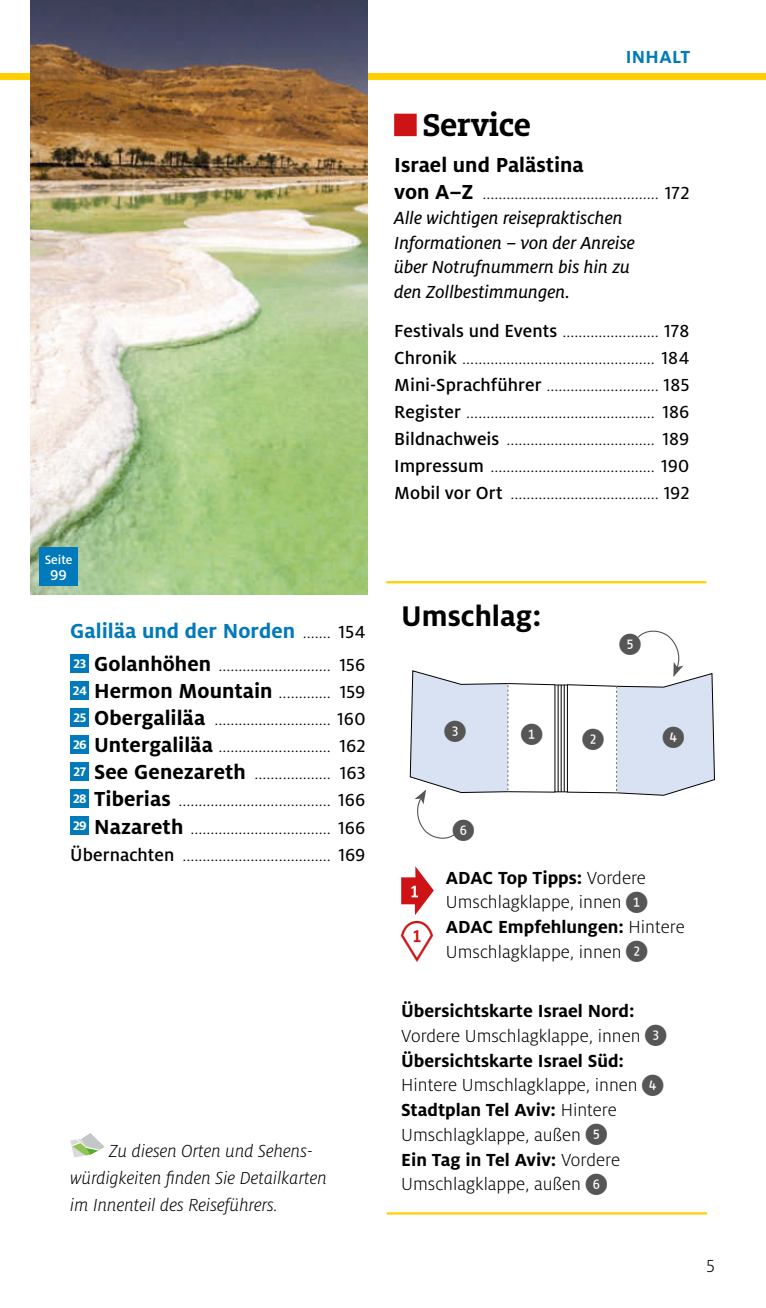
<style>
.page{position:relative;width:766px;height:1308px;background:#fff}
.page>*{position:absolute;margin:0;border:0;box-sizing:border-box;transform-origin:0 0}
.t1{font:700 34.88px "Milo Slabfor ADAC";letter-spacing:-.01em;color:#000}
.t2{font:700 31.5px "Milofor ADAC";color:#000}
.t3{font:24.3px "ADAC Symbol Kreis";color:#fff}
.t4{font:700 22.5px "Milofor ADAC";color:#000}
.t5{font:700 22.5px "Milofor ADAC";letter-spacing:.005em;color:#007aba}
.t6{font:300 19.35px/27px "Milofor ADAC";color:#000;text-align:justify}
.t7{font:italic 19.35px/24.8px "Milofor ADAC Text";color:#000}
.t8{font:italic 300 19.35px/27px "Milofor ADAC";color:#000}
.t9{font:700 19.35px "Milofor ADAC";letter-spacing:.02em;color:#007aba}
.t10{font:500 15.75px "Milofor ADAC";color:#fff}
.t11{font:500 13.5px "Milofor ADAC";color:#fff}
.s1{font-weight:300;font-size:19.35px;color:#000}
.s2{font-family:"Milofor ADAC Text";font-weight:400;font-size:19.35px;color:#000}
.s3{font-weight:700;font-size:22.5px}
.s4{font-family:"Milofor ADAC Text";font-weight:400}
.s5{font-weight:300;font-size:19.35px}
.s6{font-family:"Milofor ADAC Text";font-weight:400;font-size:19.35px}
.s7{font-weight:500}
.s8{font-weight:700}
.s9{color:#565656}
</style>
<div class="page">
<div style="left:0;top:73px;width:765px;height:7px;background:#ffcf00"></div>
<div style="left:70px;top:654px;width:18px;height:18px;background:#007aba"></div>
<div style="left:70px;top:681px;width:18px;height:18px;background:#007aba"></div>
<div style="left:70px;top:708px;width:18px;height:18px;background:#007aba"></div>
<div style="left:70px;top:735px;width:18px;height:18px;background:#007aba"></div>
<div style="left:70px;top:762px;width:18px;height:18px;background:#007aba"></div>
<div style="left:70px;top:789px;width:18px;height:18px;background:#007aba"></div>
<div style="left:70px;top:816px;width:18px;height:18px;background:#007aba"></div>
<div style="left:394px;top:114px;width:22px;height:22px;background:#cd1316"></div>
<svg style="left:70px;top:1133px;width:35px;height:24px"></svg>
<hr style="left:386px;top:581px;width:320px;height:2px;background:#ffcf00">
<hr style="left:386px;top:1212px;width:320px;height:2px;background:#ffcf00">
<img style="left:30px;top:0;width:337px;height:594px">
<div style="left:39px;top:547px;width:39px;height:38px;background:#007aba"></div>
<svg style="left:409px;top:630px;width:306px;height:209px"></svg>
<p class="t11" style="left:45px;top:553px;width:29px">Seite</p>
<p class="t10" style="left:50px;top:567px;width:18px">99</p>
<p class="t5" style="left:70px;top:619px;width:296px">Galiläa und der Norden <span class="s1">.......</span> <span class="s2">154</span></p>
<p class="t6" style="left:74px;top:653px;width:293px"><sup>23</sup> <span class="s3">Golanhöhen</span> ............................ <span class="s4">156</span></p>
<p class="t4" style="left:73px;top:680px;width:294px"><sup>24</sup> Hermon Mountain <span class="s5">.............</span> <span class="s6">159</span></p>
<p class="t6" style="left:70px;top:707px;width:296px"><sup>25</sup> <span class="s3">Obergaliläa</span> ............................. <span class="s4">160<br></span><sup>26</sup> <span class="s3">Untergaliläa</span> ............................ <span class="s4">162<br></span><sup>27</sup> <span class="s3">See Genezareth</span> ................... <span class="s4">163<br></span><sup>28</sup> <span class="s3">Tiberias</span> ...................................... <span class="s4">166<br></span><sup>29</sup> <span class="s3">Nazareth</span> ................................... <span class="s4">166<br></span><span class="s7">Übernachten</span> ..................................... <span class="s4">169</span></p>
<p class="t8" style="left:70px;top:1139px;width:258px;text-indent:39px">Zu diesen Orten und Sehens - würdig keiten finden Sie Detailkarten im Innenteil des Reiseführers.</p>
<p class="t9" style="left:625px;top:47px;width:66px">INHALT</p>
<h1 class="t1" style="left:423px;top:111px;width:110px">Service</h1>
<p class="t4" style="left:394px;top:154px;width:191px">Israel und Palästina</p>
<p class="t6" style="left:394px;top:181px;width:296px"><span class="s3">von A–Z</span> ............................................ <span class="s4">172</span></p>
<p class="t7" style="left:394px;top:207px;width:242px">Alle wichtigen reisepraktischen<br>Informationen – von der Anreise über Notrufnummern bis hin zu den Zollbestimmungen.</p>
<p class="t6" style="left:394px;top:318px;width:297px"><span class="s7">Festivals und Events</span> ........................ <span class="s4">178<br></span><span class="s7">Chronik</span> ................................................ <span class="s4">184<br></span><span class="s7">Mini-Sprachführer</span> ............................ <span class="s4">185<br></span><span class="s7">Register</span> ............................................... <span class="s4">186<br></span><span class="s7">Bildnachweis</span> ..................................... <span class="s4">189<br></span><span class="s7">Impressum</span> ......................................... <span class="s4">190<br></span><span class="s7">Mobil vor Ort</span> ..................................... <span class="s4">192</span></p>
<h2 class="t2" style="left:401px;top:600px;width:142px">Umschlag:</h2>
<p class="t3" style="left:620px;top:631px;width:21px">•</p>
<p class="t3" style="left:454px;top:817px;width:21px">•</p>
<p class="t6" style="left:445px;top:866px;width:240px;line-height:24.8px;text-align:left"><span class="s8">ADAC Top Tipps:</span> Vordere<br>Umschlagklappe, innen<br><span class="s8">ADAC Empfehlungen:</span> Hintere<br>Umschlagklappe, innen</p>
<p class="t6" style="left:401px;top:999px;width:267px;line-height:24.8px;text-align:left"><span class="s8">Übersichtskarte Israel Nord:<br></span>Vordere Umschlagklappe, innen <span class="s9">✓<br></span><span class="s8">Übersichtskarte Israel Süd:<br></span>Hintere Umschlagklappe, innen <span class="s9">✔<br></span><span class="s8">Stadtplan Tel Aviv:</span> Hintere<br>Umschlagklappe, außen<br><span class="s8">Ein Tag in Tel Aviv:</span> Vordere<br>Umschlagklappe, außen</p>
<p class="t6" style="left:706px;top:1253px;width:10px">5</p>
</div>
